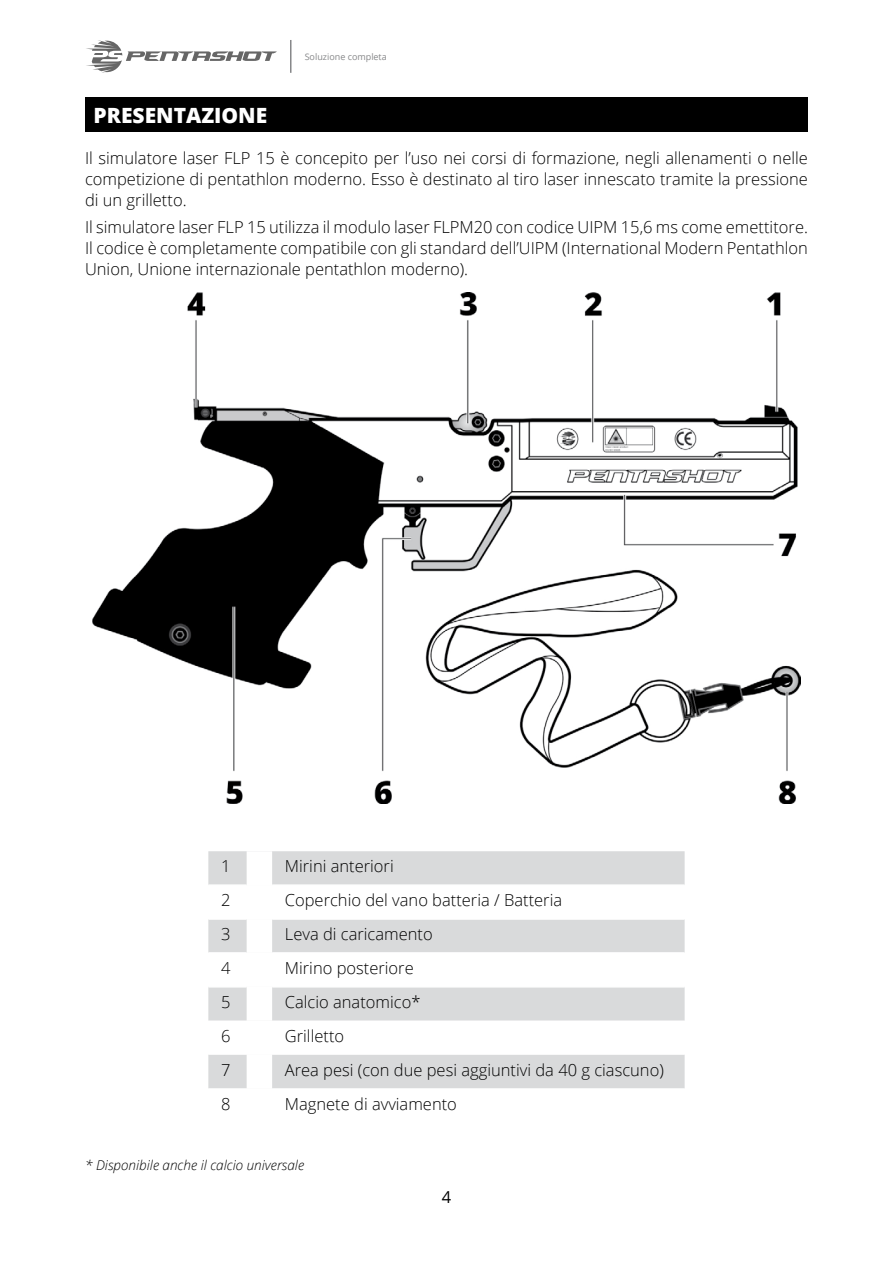
<style>
.page{position:relative;width:893px;height:1263px;background:#fff}
.page>*{position:absolute;margin:0;border:0;box-sizing:border-box;transform-origin:0 0}
.t1{font:800 21px "Open Sans";color:#fff}
.t2{font:300 16.5px/21px "Open Sans";color:#000;text-align:justify}
.t3{font:16.5px "Open Sans";color:#000}
.t4{font:italic 300 13.5px "Open Sans";color:#000}
.t5{font:9px "Open Sans";color:#87888a}
</style>
<div class="page">
<svg style="left:86px;top:40px;width:191px;height:33px"></svg>
<hr style="left:290px;top:40px;width:1px;height:33px;background:#87888a">
<div style="left:85px;top:98px;width:723px;height:34px;background:#000"></div>
<img style="left:92px;top:293px;width:709px;height:511px">
<svg style="left:208px;top:851px;width:477px;height:170px;fill:#d9dadb"></svg>
<div style="left:208px;top:1055px;width:477px;height:33px;background:#d9dadb"></div>
<hr style="left:208px;top:884px;width:39px;height:2px;background:#fff">
<hr style="left:272px;top:884px;width:413px;height:2px;background:#fff">
<hr style="left:208px;top:918px;width:39px;height:2px;background:#fff">
<hr style="left:272px;top:918px;width:413px;height:2px;background:#fff">
<hr style="left:208px;top:952px;width:39px;height:2px;background:#fff">
<hr style="left:272px;top:952px;width:413px;height:2px;background:#fff">
<hr style="left:208px;top:986px;width:39px;height:1px;background:#fff">
<hr style="left:272px;top:986px;width:413px;height:1px;background:#fff">
<div style="left:247px;top:851px;width:25px;height:34px;background:#fff"></div>
<div style="left:247px;top:885px;width:25px;height:34px;background:#fff"></div>
<div style="left:247px;top:919px;width:25px;height:34px;background:#fff"></div>
<div style="left:247px;top:953px;width:25px;height:34px;background:#fff"></div>
<div style="left:247px;top:987px;width:25px;height:34px;background:#fff"></div>
<div style="left:247px;top:1054px;width:25px;height:34px;background:#fff"></div>
<p class="t5" style="left:305px;top:50px;width:84px">Soluzione completa</p>
<p class="t1" style="left:94px;top:99px;width:175px">PRESENTAZIONE</p>
<p class="t2" style="left:85px;top:147px;width:724px">Il simulatore laser FLP 15 è concepito per l’uso nei corsi di formazione, negli allenamenti o nelle competizione di pentathlon moderno. Esso è destinato al tiro laser innescato tramite la pressione di un grilletto.</p>
<p class="t2" style="left:85px;top:216px;width:724px">Il simulatore laser FLP 15 utilizza il modulo laser FLPM20 con codice UIPM 15,6 ms come emettitore.<br>Il codice è completamente compatibile con gli standard dell’UIPM (International Modern Pentathlon Union, Unione internazionale pentathlon moderno).</p>
<p class="t2" style="left:221px;top:855px;width:11px">1</p>
<p class="t2" style="left:285px;top:855px;width:110px">Mirini anteriori</p>
<p class="t2" style="left:221px;top:889px;width:11px">2</p>
<p class="t2" style="left:285px;top:889px;width:279px">Coperchio del vano batteria / Batteria</p>
<p class="t2" style="left:221px;top:923px;width:11px">3</p>
<p class="t2" style="left:285px;top:923px;width:149px">Leva di caricamento</p>
<p class="t2" style="left:221px;top:957px;width:11px">4</p>
<p class="t2" style="left:285px;top:957px;width:130px">Mirino posteriore</p>
<p class="t2" style="left:221px;top:991px;width:11px">5</p>
<p class="t2" style="left:285px;top:991px;width:137px">Calcio anatomico*</p>
<p class="t2" style="left:221px;top:1025px;width:11px">6</p>
<p class="t2" style="left:285px;top:1025px;width:61px">Grilletto</p>
<p class="t2" style="left:221px;top:1059px;width:11px">7</p>
<p class="t2" style="left:285px;top:1059px;width:380px">Area pesi (con due pesi aggiuntivi da 40 g ciascuno)</p>
<p class="t2" style="left:221px;top:1093px;width:11px">8</p>
<p class="t2" style="left:285px;top:1093px;width:174px">Magnete di avviamento</p>
<p class="t4" style="left:85px;top:1156px;width:221px">* Disponibile anche il calcio universale</p>
<p class="t3" style="left:442px;top:1185px;width:11px">4</p>
</div>
